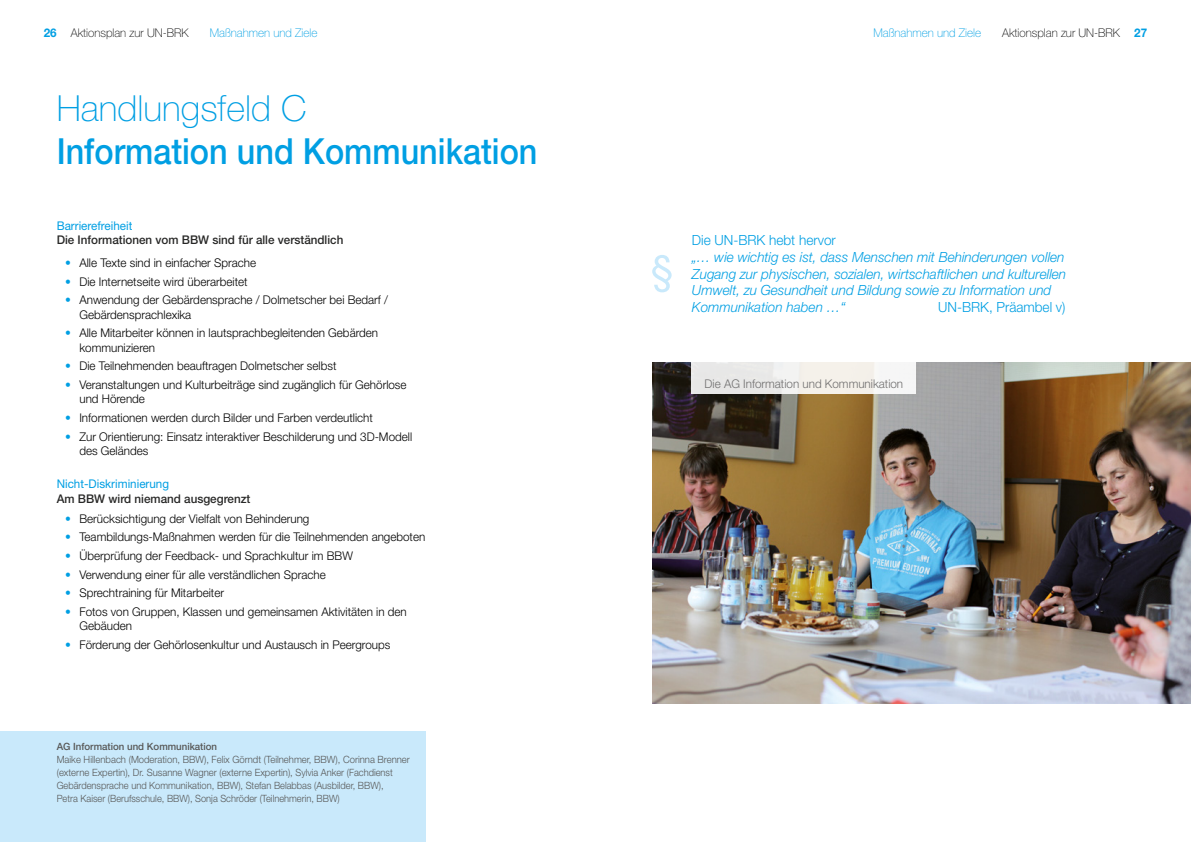
<style>
.page{position:relative;width:1191px;height:842px;background:#fff}
.page>*{position:absolute;margin:0;border:0;box-sizing:border-box;transform-origin:0 0}
.t1{font:500 36px "Helvetica Neue LT Std";color:#009fe3;scale:.9 1}
.t2{font:100 36px "Helvetica Neue LT Std";color:#009fe3}
.t3{font:italic 300 14px/16.8px "Helvetica Neue LT Std";color:#009fe3}
.t4{font:300 14px "Helvetica Neue LT Std";color:#009fe3}
.t5{font:300 12px/14.4px "Helvetica Neue LT Std";color:#000}
.t6{font:500 12px "Helvetica Neue LT Std";color:#282827}
.t7{font:100 12px "Helvetica Neue LT Std";color:#000}
.t8{font:12px "Helvetica Neue LT Std";color:#009fe3}
.t9{font:100 12px "Helvetica Neue LT Std";color:#009fe3}
.t10{font:300 12px "Helvetica Neue LT Std";color:#706f6f}
.t11{font:300 10px/13px "Helvetica Neue LT Std";color:#575756;scale:.95 1}
.t12{font:500 10px "Helvetica Neue LT Std";color:#575756}
.s1{font-weight:700;color:#009fe3}
.s2{color:#009fe3}
</style>
<div class="page">
<svg style="left:652px;top:255px;width:19px;height:37px"></svg>
<img style="left:652px;top:363px;width:539px;height:340px">
<div style="left:0;top:731px;width:425px;height:111px;background:#c9e9fb"></div>
<svg style="left:692px;top:362px;width:224px;height:32px;fill:#f3f0ea"></svg>
<p class="t9" style="left:210px;top:26px;width:109px">Maßnahmen und Ziele</p>
<p class="t9" style="left:873px;top:26px;width:109px">Maßnahmen und Ziele</p>
<p class="t7" style="left:44px;top:26px;width:146px"><span class="s1">26</span> Aktionsplan zur UN-BRK</p>
<p class="t7" style="left:1002px;top:26px;width:146px">Aktionsplan zur UN-BRK <span class="s1">27</span></p>
<h1 class="t2" style="left:57px;top:88px;width:251px">Handlungsfeld C</h1>
<h1 class="t1" style="left:57px;top:130px;width:536px">Information und Kommunikation</h1>
<p class="t8" style="left:57px;top:218px;width:77px">Barrierefreiheit</p>
<p class="t6" style="left:57px;top:233px;width:288px">Die Informationen vom BBW sind für alle verständlich</p>
<p class="t5" style="left:65px;top:255px;width:192px"><span class="s2">•</span> Alle Texte sind in einfacher Sprache</p>
<p class="t5" style="left:65px;top:274px;width:184px"><span class="s2">•</span> Die Internetseite wird überarbeitet</p>
<p class="t5" style="left:79px;top:293px;width:310px;text-indent:-14px"><span class="s2">•</span> Anwendung der Gebärdensprache / Dolmetscher bei Bedarf /<br>Gebärdensprachlexika</p>
<p class="t5" style="left:79px;top:326px;width:300px;text-indent:-14px"><span class="s2">•</span> Alle Mitarbeiter können in lautsprachbegleitenden Gebärden kommunizieren</p>
<p class="t5" style="left:65px;top:359px;width:273px"><span class="s2">•</span> Die Teilnehmenden beauftragen Dolmetscher selbst</p>
<p class="t5" style="left:79px;top:377px;width:329px;text-indent:-14px"><span class="s2">•</span> Veranstaltungen und Kulturbeiträge sind zugänglich für Gehörlose und Hörende</p>
<p class="t5" style="left:65px;top:410px;width:309px"><span class="s2">•</span> Informationen werden durch Bilder und Farben verdeutlicht</p>
<p class="t5" style="left:79px;top:429px;width:334px;text-indent:-14px"><span class="s2">•</span> Zur Orientierung: Einsatz interaktiver Beschilderung und 3D-Modell des Geländes</p>
<p class="t8" style="left:57px;top:477px;width:114px">Nicht-Diskriminierung</p>
<p class="t6" style="left:57px;top:491px;width:195px">Am BBW wird niemand ausgegrenzt</p>
<p class="t5" style="left:65px;top:511px;width:246px"><span class="s2">•</span> Berücksichtigung der Vielfalt von Behinderung</p>
<p class="t5" style="left:65px;top:530px;width:362px"><span class="s2">•</span> Teambildungs-Maßnahmen werden für die Teilnehmenden angeboten</p>
<p class="t5" style="left:65px;top:548px;width:289px"><span class="s2">•</span> Überprüfung der Feedback- und Sprachkultur im BBW</p>
<p class="t5" style="left:65px;top:567px;width:262px"><span class="s2">•</span> Verwendung einer für alle verständlichen Sprache</p>
<p class="t5" style="left:65px;top:586px;width:160px"><span class="s2">•</span> Sprechtraining für Mitarbeiter</p>
<p class="t5" style="left:79px;top:604px;width:329px;text-indent:-14px"><span class="s2">•</span> Fotos von Gruppen, Klassen und gemeinsamen Aktivitäten in den<br>Gebäuden</p>
<p class="t5" style="left:65px;top:637px;width:327px"><span class="s2">•</span> Förderung der Gehörlosenkultur und Austausch in Peergroups</p>
<p class="t12" style="left:57px;top:740px;width:162px">AG Information und Kommunikation</p>
<p class="t11" style="left:57px;top:753px;width:373px">Maike Hillenbach (Moderation, BBW), Felix Görndt (Teilnehmer, BBW), Corinna Brenner (externe Expertin), Dr. Susanne Wagner (externe Expertin), Sylvia Anker (Fachdienst Gebärdensprache und Kommunikation, BBW), Stefan Belabbas (Ausbilder, BBW),<br>Petra Kaiser (Berufsschule, BBW), Sonja Schröder (Teilnehmerin, BBW)</p>
<p class="t4" style="left:692px;top:231px;width:145px">Die UN-BRK hebt hervor</p>
<p class="t3" style="left:692px;top:248px;width:376px">„… wie wichtig es ist, dass Menschen mit Behinderungen vollen Zugang zur physischen, sozialen, wirtschaftlichen und kulturellen Umwelt, zu Gesundheit und Bildung sowie zu Information und Kommunikation haben …“</p>
<p class="t4" style="left:938px;top:299px;width:129px">UN-BRK, Präambel v)</p>
<p class="t10" style="left:704px;top:377px;width:200px">Die AG Information und Kommunikation</p>
</div>
